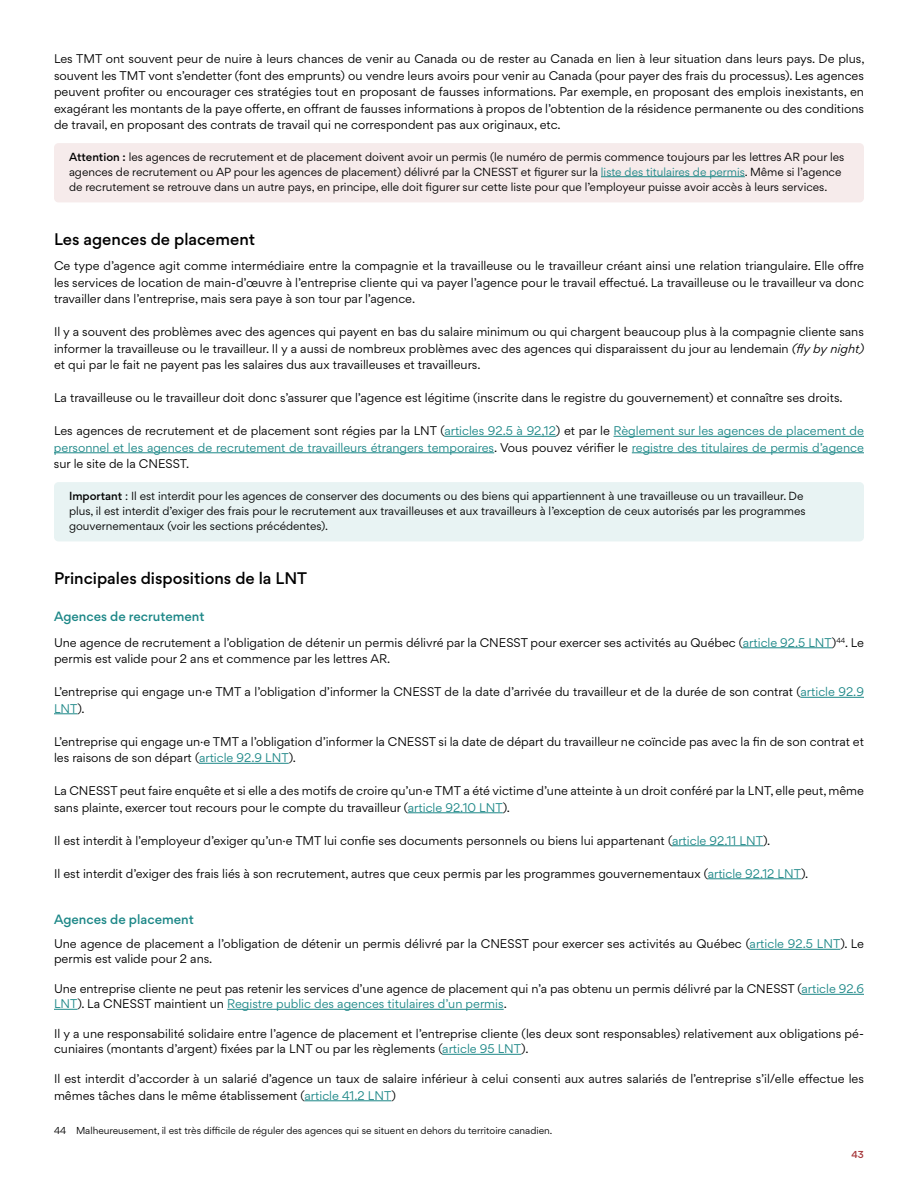
<style>
.page{position:relative;width:918px;height:1188px;background:#fff}
.page>*{position:absolute;margin:0;border:0;box-sizing:border-box;transform-origin:0 0}
.t1{font:500 15px "Gordita";color:#000}
.t2{font:500 12px "Gordita";color:#1c8787}
.t3{font:11.25px/16.5px "Gordita";color:#000}
.t4{font:11.25px/16.5px "Gordita";color:#1c8787;text-align:justify}
.t5{font:10.5px/15px "Gordita";color:#000}
.t6{font:9px "Gordita";color:#000}
.t7{font:500 9px "Gordita";color:#a6383b}
.s1{font-weight:500}
.s2{color:#1c8787}
.s3{font-style:italic}
.s4{color:#000}
</style>
<div class="page">
<div style="left:54px;top:143px;width:810px;height:59px;background:#f6ebeb;border-radius:4px"></div>
<hr style="left:601px;top:176px;width:144px;height:1px;background:#1c8787">
<hr style="left:444px;top:436px;width:112px;height:1px;background:#1c8787">
<hr style="left:614px;top:436px;width:250px;height:1px;background:#1c8787">
<hr style="left:54px;top:453px;width:440px;height:1px;background:#1c8787">
<hr style="left:632px;top:453px;width:232px;height:1px;background:#1c8787">
<div style="left:54px;top:482px;width:810px;height:59px;background:#e8f3f3;border-radius:4px"></div>
<hr style="left:743px;top:648px;width:89px;height:1px;background:#1c8787">
<hr style="left:801px;top:697px;width:63px;height:1px;background:#1c8787">
<svg style="left:54px;top:714px;width:23px;height:1px"></svg>
<hr style="left:199px;top:763px;width:90px;height:1px;background:#1c8787">
<hr style="left:408px;top:813px;width:95px;height:1px;background:#1c8787">
<hr style="left:672px;top:846px;width:91px;height:1px;background:#1c8787">
<hr style="left:708px;top:879px;width:93px;height:1px;background:#1c8787">
<hr style="left:750px;top:949px;width:90px;height:1px;background:#1c8787">
<hr style="left:801px;top:994px;width:63px;height:1px;background:#1c8787">
<svg style="left:54px;top:1009px;width:23px;height:1px"></svg>
<hr style="left:227px;top:1009px;width:277px;height:1px;background:#1c8787">
<hr style="left:442px;top:1054px;width:79px;height:1px;background:#1c8787">
<hr style="left:305px;top:1101px;width:86px;height:1px;background:#1c8787">
<p class="t3" style="left:54px;top:50px;width:812px;text-align:justify">Les TMT ont souvent peur de nuire à leurs chances de venir au Canada ou de rester au Canada en lien à leur situation dans leurs pays. De plus, souvent les TMT vont s’endetter (font des emprunts) ou vendre leurs avoirs pour venir au Canada (pour payer des frais du processus). Les agences peuvent profiter ou encourager ces stratégies tout en proposant de fausses informations. Par exemple, en proposant des emplois inexistants, en exagérant les montants de la paye offerte, en offrant de fausses informations à propos de l’obtention de la résidence permanente ou des conditions de travail, en proposant des contrats de travail qui ne correspondent pas aux originaux, etc.</p>
<p class="t5" style="left:69px;top:149px;width:777px"><span class="s1">Attention :</span> les agences de recrutement et de placement doivent avoir un permis (le numéro de permis commence toujours par les lettres AR pour les agences de recrutement ou AP pour les agences de placement) délivré par la CNESST et figurer sur la <span class="s2">liste des titulaires de permis</span>. Même si l’agence de recrutement se retrouve dans un autre pays, en principe, elle doit figurer sur cette liste pour que l’employeur puisse avoir accès à leurs services.</p>
<h1 class="t1" style="left:54px;top:228px;width:203px">Les agences de placement</h1>
<p class="t3" style="left:54px;top:257px;width:811px;text-align:justify">Ce type d’agence agit comme intermédiaire entre la compagnie et la travailleuse ou le travailleur créant ainsi une relation triangulaire. Elle offre les services de location de main-d’œuvre à l’entreprise cliente qui va payer l’agence pour le travail effectué. La travailleuse ou le travailleur va donc travailler dans l’entreprise, mais sera paye à son tour par l’agence.</p>
<p class="t3" style="left:54px;top:323px;width:811px;text-align:justify">Il y a souvent des problèmes avec des agences qui payent en bas du salaire minimum ou qui chargent beaucoup plus à la compagnie cliente sans informer la travailleuse ou le travailleur. Il y a aussi de nombreux problèmes avec des agences qui disparaissent du jour au lendemain <span class="s3">(fly by night) </span>et qui par le fait ne payent pas les salaires dus aux travailleuses et travailleurs.</p>
<p class="t3" style="left:54px;top:389px;width:790px">La travailleuse ou le travailleur doit donc s’assurer que l’agence est légitime (inscrite dans le registre du gouvernement) et connaître ses droits.</p>
<p class="t4" style="left:54px;top:422px;width:812px"><span class="s4">Les agences de recrutement et de placement sont régies par la LNT (</span>articles 92.5 à 92,12<span class="s4">) et par le</span> Règlement sur les agences de placement de personnel et les agences de recrutement de travailleurs étrangers temporaires<span class="s4">. Vous pouvez vérifier le</span> registre des titulaires de permis d’agence <span class="s4">sur le site de la CNESST.</span></p>
<p class="t5" style="left:69px;top:488px;width:738px"><span class="s1">Important</span> : Il est interdit pour les agences de conserver des documents ou des biens qui appartiennent à une travailleuse ou un travailleur. De plus, il est interdit d’exiger des frais pour le recrutement aux travailleuses et aux travailleurs à l’exception de ceux autorisés par les programmes gouvernementaux (voir les sections précédentes).</p>
<h1 class="t1" style="left:54px;top:567px;width:255px">Principales dispositions de la LNT</h1>
<p class="t2" style="left:54px;top:608px;width:152px">Agences de recrutement</p>
<p class="t3" style="left:54px;top:634px;width:811px">Une agence de recrutement a l’obligation de détenir un permis délivré par la CNESST pour exercer ses activités au Québec (<span class="s2">article 92.5 LNT</span>)<sup>44</sup>. Le permis est valide pour 2 ans et commence par les lettres AR.</p>
<p class="t3" style="left:54px;top:683px;width:811px">L’entreprise qui engage un·e TMT a l’obligation d’informer la CNESST de la date d’arrivée du travailleur et de la durée de son contrat (<span class="s2">article 92.9<br>LNT</span>).</p>
<p class="t3" style="left:54px;top:733px;width:811px">L’entreprise qui engage un·e TMT a l’obligation d’informer la CNESST si la date de départ du travailleur ne coïncide pas avec la fin de son contrat et les raisons de son départ (<span class="s2">article 92.9 LNT</span>).</p>
<p class="t3" style="left:54px;top:782px;width:811px">La CNESST peut faire enquête et si elle a des motifs de croire qu’un·e TMT a été victime d’une atteinte à un droit conféré par la LNT, elle peut, même sans plainte, exercer tout recours pour le compte du travailleur (<span class="s2">article 92.10 LNT</span>).</p>
<p class="t3" style="left:54px;top:832px;width:718px">Il est interdit à l’employeur d’exiger qu’un·e TMT lui confie ses documents personnels ou biens lui appartenant (<span class="s2">article 92.11 LNT</span>).</p>
<p class="t3" style="left:54px;top:865px;width:756px">Il est interdit d’exiger des frais liés à son recrutement, autres que ceux permis par les programmes gouvernementaux (<span class="s2">article 92.12 LNT</span>).</p>
<p class="t2" style="left:54px;top:911px;width:141px">Agences de placement</p>
<p class="t3" style="left:54px;top:936px;width:811px;line-height:15px">Une agence de placement a l’obligation de détenir un permis délivré par la CNESST pour exercer ses activités au Québec (<span class="s2">article 92.5 LNT</span>). Le permis est valide pour 2 ans.</p>
<p class="t3" style="left:54px;top:981px;width:811px;line-height:15px">Une entreprise cliente ne peut pas retenir les services d’une agence de placement qui n’a pas obtenu un permis délivré par la CNESST (<span class="s2">article 92.6<br>LNT</span>). La CNESST maintient un <span class="s2">Registre public des agences titulaires d’un permis</span>.</p>
<p class="t3" style="left:54px;top:1026px;width:811px;line-height:15px">Il y a une responsabilité solidaire entre l’agence de placement et l’entreprise cliente (les deux sont responsables) relativement aux obligations pé&shy;cuniaires (montants d’argent) fixées par la LNT ou par les règlements (<span class="s2">article 95 LNT</span>).</p>
<p class="t3" style="left:54px;top:1070px;width:811px">Il est interdit d’accorder à un salarié d’agence un taux de salaire inférieur à celui consenti aux autres salariés de l’entreprise s’il/elle effectue les mêmes tâches dans le même établissement (<span class="s2">article 41.2 LNT</span>)</p>
<p class="t6" style="left:54px;top:1124px;width:500px">44 Malheureusement, il est très difficile de réguler des agences qui se situent en dehors du territoire canadien.</p>
<p class="t7" style="left:852px;top:1148px;width:14px">43</p>
</div>
